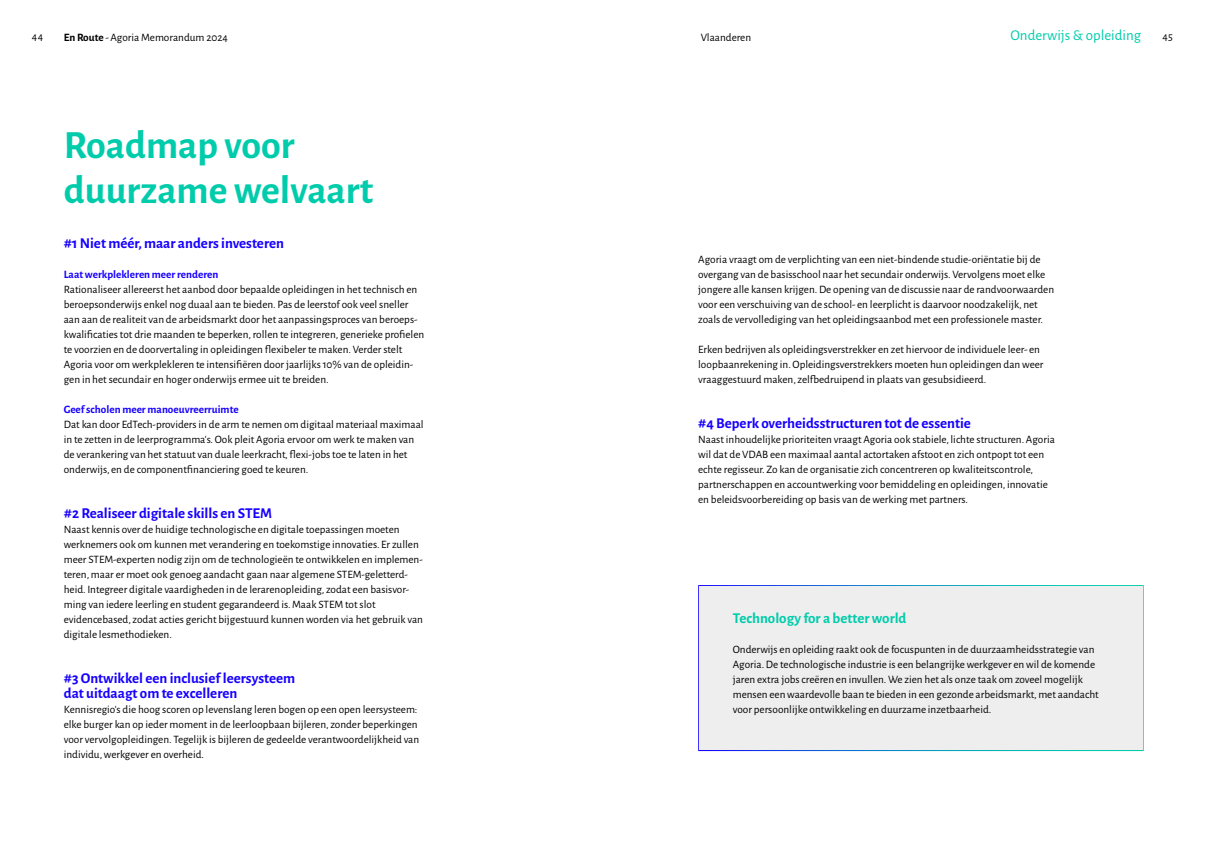
<style>
.page{position:relative;width:1205px;height:851px;background:#fff}
.page>*{position:absolute;margin:0;border:0;box-sizing:border-box;transform-origin:0 0}
.t1{font:700 40px/45px "Alegreya Sans";color:#00ccab}
.t2{font:700 15px/15px "Alegreya Sans";color:#1700ff}
.t3{font:700 15px "Alegreya Sans";color:#00ccab}
.t4{font:15px "Alegreya Sans";color:#00ccab}
.t5{font:11.25px/15px "Alegreya Sans";color:#000}
.t6{font:700 11.25px "Alegreya Sans";color:#1700ff}
.s1{font-weight:700}
</style>
<div class="page">
<div style="left:698px;top:585px;width:445px;height:166px;background:#eee;border:2px solid #fff"></div>
<p class="t5" style="left:32px;top:29px;width:13px">44</p>
<p class="t5" style="left:64px;top:29px;width:166px"><span class="s1">En Route</span> - Agoria Memorandum 2024</p>
<p class="t5" style="left:701px;top:29px;width:52px">Vlaanderen</p>
<h2 class="t4" style="left:1010px;top:25px;width:132px">Onderwijs &amp; opleiding</h2>
<p class="t5" style="left:1162px;top:29px;width:12px">45</p>
<h1 class="t1" style="left:64px;top:119px;width:311px">Roadmap voor duurzame welvaart</h1>
<h2 class="t2" style="left:64px;top:234px;width:222px">#1 Niet méér, maar anders investeren</h2>
<p class="t6" style="left:64px;top:266px;width:156px">Laat werkplekleren meer renderen</p>
<p class="t5" style="left:64px;top:281px;width:362px">Rationaliseer allereerst het aanbod door bepaalde opleidingen in het technisch en beroepsonderwijs enkel nog duaal aan te bieden. Pas de leerstof ook veel sneller aan aan de realiteit van de arbeidsmarkt door het aanpassingsproces van beroeps&shy;kwalificaties tot drie maanden te beperken, rollen te integreren, generieke profielen te voorzien en de doorvertaling in opleidingen flexibeler te maken. Verder stelt Agoria voor om werkplekleren te intensifiëren door jaarlijks 10% van de opleidin&shy;gen in het secundair en hoger onderwijs ermee uit te breiden.</p>
<p class="t6" style="left:64px;top:401px;width:176px">Geef scholen meer manoeuvreerruimte</p>
<p class="t5" style="left:64px;top:416px;width:361px">Dat kan door EdTech-providers in de arm te nemen om digitaal materiaal maximaal in te zetten in de leerprogramma’s. Ook pleit Agoria ervoor om werk te maken van de verankering van het statuut van duale leerkracht, flexi-jobs toe te laten in het onderwijs, en de componentfinanciering goed te keuren.</p>
<h2 class="t2" style="left:64px;top:504px;width:210px">#2 Realiseer digitale skills en STEM</h2>
<p class="t5" style="left:64px;top:521px;width:361px">Naast kennis over de huidige technologische en digitale toepassingen moeten werknemers ook om kunnen met verandering en toekomstige innovaties. Er zullen meer STEM-experten nodig zijn om de technologieën te ontwikkelen en implemen&shy;teren, maar er moet ook genoeg aandacht gaan naar algemene STEM-geletterd&shy;heid. Integreer digitale vaardigheden in de lerarenopleiding, zodat een basisvor&shy;ming van iedere leerling en student gegarandeerd is. Maak STEM tot slot evidencebased, zodat acties gericht bijgestuurd kunnen worden via het gebruik van digitale lesmethodieken.</p>
<h2 class="t2" style="left:64px;top:669px;width:233px">#3 Ontwikkel een inclusief leersysteem dat uitdaagt om te excelleren</h2>
<p class="t5" style="left:64px;top:701px;width:357px">Kennisregio’s die hoog scoren op levenslang leren bogen op een open leersysteem: elke burger kan op ieder moment in de leerloopbaan bijleren, zonder beperkingen voor vervolgopleidingen. Tegelijk is bijleren de gedeelde verantwoordelijkheid van individu, werkgever en overheid.</p>
<p class="t5" style="left:698px;top:251px;width:357px">Agoria vraagt om de verplichting van een niet-bindende studie-oriëntatie bij de overgang van de basisschool naar het secundair onderwijs. Vervolgens moet elke jongere alle kansen krijgen. De opening van de discussie naar de randvoorwaarden voor een verschuiving van de school- en leerplicht is daarvoor noodzakelijk, net zoals de vervollediging van het opleidingsaanbod met een professionele master.</p>
<p class="t5" style="left:698px;top:341px;width:347px">Erken bedrijven als opleidingsverstrekker en zet hiervoor de individuele leer- en loopbaanrekening in. Opleidingsverstrekkers moeten hun opleidingen dan weer vraaggestuurd maken, zelfbedruipend in plaats van gesubsidieerd.</p>
<h2 class="t2" style="left:698px;top:414px;width:274px">#4 Beperk overheidsstructuren tot de essentie</h2>
<p class="t5" style="left:698px;top:431px;width:358px">Naast inhoudelijke prioriteiten vraagt Agoria ook stabiele, lichte structuren. Agoria wil dat de VDAB een maximaal aantal actortaken afstoot en zich ontpopt tot een echte regisseur. Zo kan de organisatie zich concentreren op kwaliteitscontrole, partnerschappen en accountwerking voor bemiddeling en opleidingen, innovatie en beleidsvoorbereiding op basis van de werking met partners.</p>
<h2 class="t3" style="left:733px;top:607px;width:175px">Technology for a better world</h2>
<p class="t5" style="left:733px;top:641px;width:367px">Onderwijs en opleiding raakt ook de focuspunten in de duurzaamheidsstrategie van Agoria. De technologische industrie is een belangrijke werkgever en wil de komende jaren extra jobs creëren en invullen. We zien het als onze taak om zoveel mogelijk mensen een waardevolle baan te bieden in een gezonde arbeidsmarkt, met aandacht voor persoonlijke ontwikkeling en duurzame inzetbaarheid.</p>
</div>
